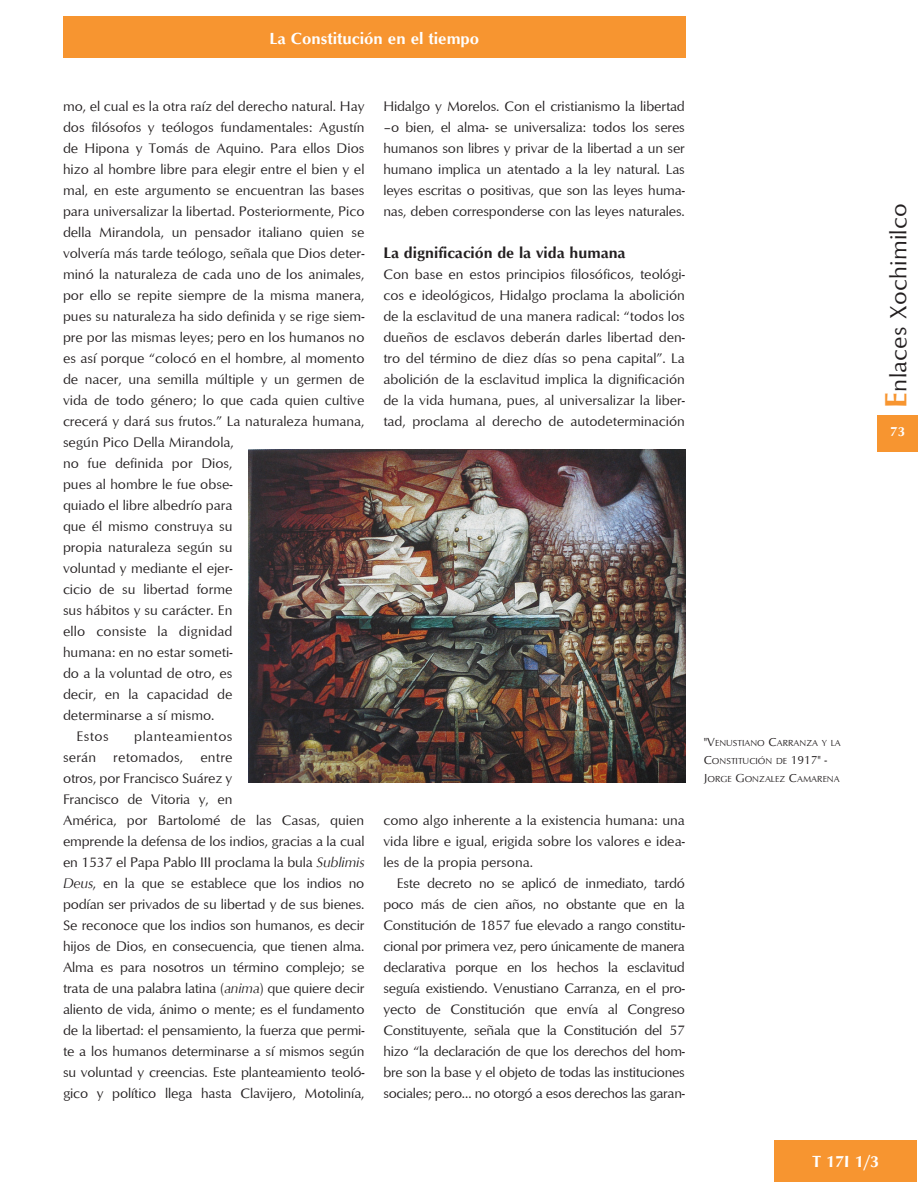
<style>
.page{position:relative;width:918px;height:1188px;background:#fff}
.page>*{position:absolute;margin:0;border:0;box-sizing:border-box;transform-origin:0 0}
.t1{font:24px "Optimum";letter-spacing:.01em;color:#231f20}
.t2{font:700 16.5px "Optimum";color:#fff}
.subtitulo{font:700 15.75px "Optimum";color:#231f20}
.cuerpo_de_texto{font:14.25px/21px "Optimum";color:#231f20}
.cuerpo_de_textosin_s{font:14.25px/21px "Optimum";color:#231f20;text-align:justify}
.folio{font:700 13.5px "Optimum";color:#fff}
.pies_de_foto{font:9px/18px "Optimum";color:#231f20}
.s1{font-style:italic}
.s2{font-size:12px}
.s3{font-weight:700;font-size:31.5px;color:#f79530}
</style>
<div class="page">
<div style="left:877px;top:415px;width:41px;height:36px;background:#f79530"></div>
<div style="left:63px;top:16px;width:623px;height:42px;background:#f79530"></div>
<div style="left:775px;top:1140px;width:142px;height:42px;background:#f79530"></div>
<img style="left:249px;top:450px;width:437px;height:333px">
<p class="t2" style="left:269px;top:28px;width:211px">La Constitución en el tiempo</p>
<p class="cuerpo_de_texto" style="left:63px;top:95px;width:303px">mo, el cual es la otra raíz del derecho natural. Hay dos filósofos y teólogos fundamentales: Agustín de Hipona y Tomás de Aquino. Para ellos Dios hizo al hombre libre para elegir entre el bien y el mal, en este argumento se encuentran las bases para universalizar la libertad. Posteriormente, Pico della Mirandola, un pensador italiano quien se volvería más tarde teólogo, señala que Dios deter&shy;minó la naturaleza de cada uno de los animales, por ello se repite siempre de la misma manera, pues su naturaleza ha sido definida y se rige siem&shy;pre por las mismas leyes; pero en los humanos no es así porque “colocó en el hombre, al momento de nacer, una semilla múltiple y un germen de vida de todo género; lo que cada quien cultive crecerá y dará sus frutos.” La naturaleza humana, según Pico Della Mirandola,<br>no fue definida por Dios,<br>pues al hombre le fue obse-<br>quiado el libre albedrío para<br>que él mismo construya su<br>propia naturaleza según su<br>voluntad y mediante el ejer-<br>cicio de su libertad forme<br>sus hábitos y su carácter. En<br>ello consiste la dignidad<br>humana: en no estar someti-<br>do a la voluntad de otro, es<br>decir, en la capacidad de<br>determinarse a sí mismo.</p>
<p class="cuerpo_de_texto" style="left:76px;top:725px;width:34px">Estos</p>
<p class="cuerpo_de_texto" style="left:63px;top:725px;width:303px;text-indent:71px">planteamientos<br>serán retomados, entre<br>otros, por Francisco Suárez y<br>Francisco de Vitoria y, en<br>América, por Bartolomé de las Casas, quien emprende la defensa de los indios, gracias a la cual en 1537 el Papa Pablo III proclama la bula <span class="s1">Sublimis Deus</span>, en la que se establece que los indios no podían ser privados de su libertad y de sus bienes.<br>Se reconoce que los indios son humanos, es decir hijos de Dios, en consecuencia, que tienen alma.<br>Alma es para nosotros un término complejo; se trata de una palabra latina (<span class="s1">anima</span>) que quiere decir aliento de vida, ánimo o mente; es el fundamento de la libertad: el pensamiento, la fuerza que permi&shy;te a los humanos determinarse a sí mismos según su voluntad y creencias. Este planteamiento teoló&shy;gico y político llega hasta Clavijero, Motolinía,</p>
<p class="cuerpo_de_texto" style="left:383px;top:95px;width:303px;text-align:justify">Hidalgo y Morelos. Con el cristianismo la libertad –o bien, el alma- se universaliza: todos los seres humanos son libres y privar de la libertad a un ser humano implica un atentado a la ley natural. Las leyes escritas o positivas, que son las leyes huma&shy;nas, deben corresponderse con las leyes naturales.</p>
<p class="subtitulo" style="left:383px;top:244px;width:244px">La dignificación de la vida humana</p>
<p class="cuerpo_de_textosin_s" style="left:383px;top:263px;width:303px">Con base en estos principios filosóficos, teológi&shy;cos e ideológicos, Hidalgo proclama la abolición de la esclavitud de una manera radical: “todos los dueños de esclavos deberán darles libertad den&shy;tro del término de diez días so pena capital”. La abolición de la esclavitud implica la dignificación de la vida humana, pues, al universalizar la liber&shy;tad, proclama al derecho de autodeterminación</p>
<p class="cuerpo_de_textosin_s" style="left:383px;top:809px;width:303px">como algo inherente a la existencia humana: una vida libre e igual, erigida sobre los valores e idea&shy;les de la propia persona.</p>
<p class="cuerpo_de_texto" style="left:383px;top:872px;width:303px;text-align:justify;text-indent:14px">Este decreto no se aplicó de inmediato, tardó poco más de cien años, no obstante que en la Constitución de 1857 fue elevado a rango constitu&shy;cional por primera vez, pero únicamente de manera declarativa porque en los hechos la esclavitud seguía existiendo. Venustiano Carranza, en el pro&shy;yecto de Constitución que envía al Congreso Constituyente, señala que la Constitución del 57 hizo “la declaración de que los derechos del hom&shy;bre son la base y el objeto de todas las instituciones sociales; pero… no otorgó a esos derechos las garan-</p>
<p class="pies_de_foto" style="left:704px;top:733px;width:139px"><span class="s2">"V</span>ENUSTIANO <span class="s2">C</span>ARRANZA Y LA<br><span class="s2">C</span>ONSTITUCIÓN DE <span class="s2">1917" -<br>J</span>ORGE <span class="s2">G</span> ONZALEZ <span class="s2">C</span>AMARENA</p>
<h1 class="t1" style="left:884px;top:408px;width:206px;rotate:-90deg"><span class="s3">E</span>nlaces Xochimilco</h1>
<p class="folio" style="left:890px;top:424px;width:16px">73</p>
<p class="t2" style="left:813px;top:1152px;width:68px">T 17I 1/3</p>
</div>
